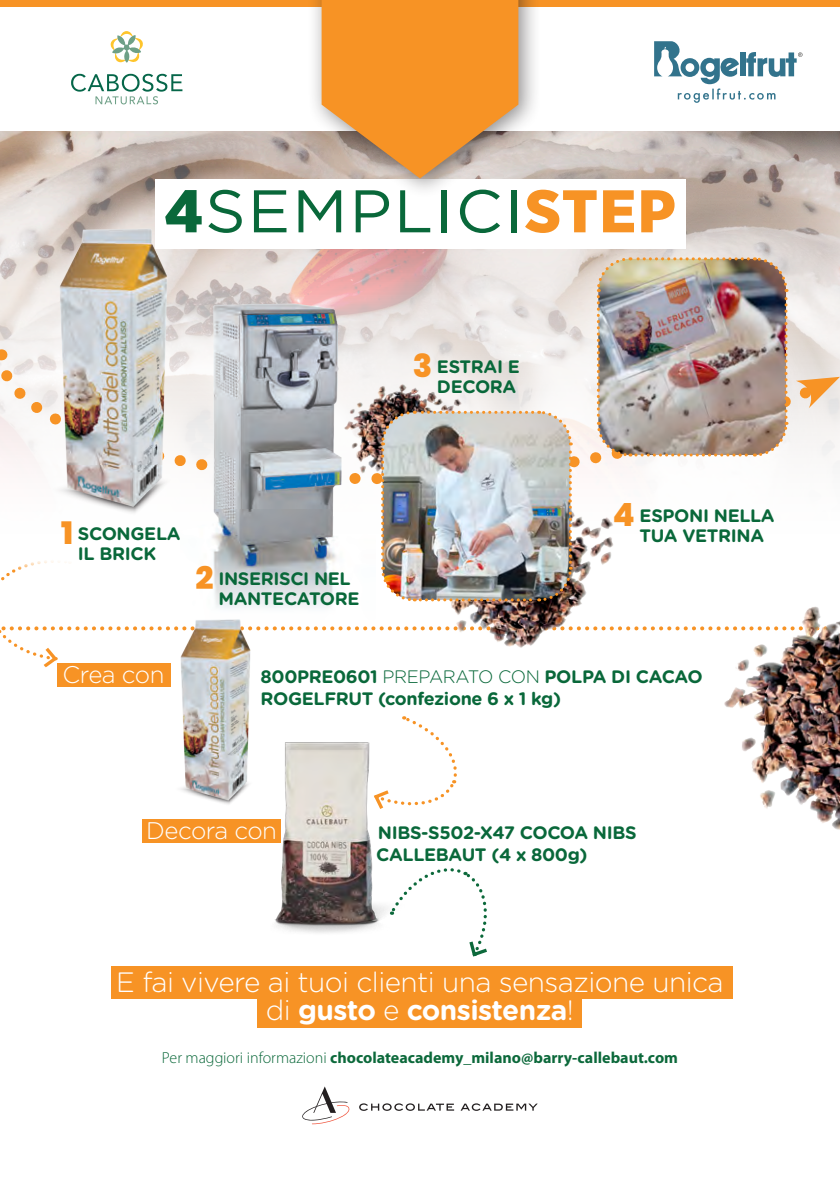
<style>
.page{position:relative;width:840px;height:1191px;background:#fff}
.page>*{position:absolute;margin:0;border:0;box-sizing:border-box;transform-origin:0 0}
.ParaStyle01-Interlin{font:60px "Gotham";letter-spacing:.03em;color:#09683a;scale:1.06 1}
.ParaStyle02-Interlin{font:300 28px "Gotham Rounded";letter-spacing:-.02em;color:#fff}
.ParaStyle02-Interlin-2{font:700 28px "Gotham Rounded";letter-spacing:-.02em;color:#fff}
.ParaStyle02-Interlin-3{font:300 24px "Gotham Rounded";letter-spacing:-.02em;color:#fff}
.ParaStyle02-Interlin-4{font:700 18px/20px "Gotham Rounded";letter-spacing:-.02em;color:#09683a}
.ParaStyle03-Interlin{font:700 16px "Myriad Pro";color:#0c693b}
.s1{font-family:"Gotham Narrow";font-weight:900}
.s2{font-family:"Gotham Narrow";font-weight:900;color:#f79325}
.s3{font-family:"Poppins";font-weight:800;font-size:32px;color:#f79325}
.s4{font-weight:300}
</style>
<div class="page">
<div style="left:257px;top:998px;width:324px;height:29px;background:#f79325"></div>
<div style="left:112px;top:966px;width:620px;height:32px;background:#f79325"></div>
<div style="left:58px;top:663px;width:113px;height:24px;background:#f79325"></div>
<img style="left:0;top:132px;width:839px;height:124px">
<div style="left:155px;top:179px;width:529px;height:69px;background:#fff"></div>
<svg style="left:302px;top:1086px;width:47px;height:38px"></svg>
<svg style="left:359px;top:1103px;width:95px;height:7px"></svg>
<svg style="left:461px;top:1103px;width:76px;height:7px"></svg>
<img style="left:275px;top:742px;width:113px;height:191px">
<svg style="left:110px;top:31px;width:33px;height:32px"></svg>
<svg style="left:71px;top:74px;width:111px;height:30px"></svg>
<div style="left:0;top:0;width:839px;height:6px;background:#f79325"></div>
<div style="left:306px;top:0;width:235px;height:199px;background:#231f20;opacity:.5"></div>
<svg style="left:321px;top:0;width:197px;height:178px;background:#ea9940"></svg>
<svg style="left:654px;top:41px;width:148px;height:62px"></svg>
<img style="left:49px;top:220px;width:136px;height:36px">
<img style="left:181px;top:671px;width:69px;height:133px">
<img style="left:0;top:256px;width:840px;height:415px">
<svg style="left:371px;top:716px;width:86px;height:96px"></svg>
<svg style="left:389px;top:868px;width:98px;height:89px"></svg>
<img style="left:717px;top:566px;width:122px;height:264px">
<div style="left:142px;top:819px;width:138px;height:24px;background:#f79325"></div>
<p class="ParaStyle01-Interlin" style="left:164px;top:178px;width:483px"><span class="s1">4</span>SEMPLICI<span class="s2">STEP</span></p>
<p class="ParaStyle02-Interlin-4" style="left:61px;top:522px;width:121px;text-align:center"><span class="s3">1</span> SCONGELA<br>IL BRICK</p>
<p class="ParaStyle02-Interlin-4" style="left:218px;top:568px;width:142px;text-indent:-23px"><span class="s3">2</span> INSERISCI NEL<br>MANTECATORE</p>
<p class="ParaStyle02-Interlin-4" style="left:412px;top:356px;width:108px;text-align:right"><span class="s3">3</span> ESTRAI E<br>DECORA</p>
<p class="ParaStyle02-Interlin-4" style="left:639px;top:505px;width:136px;text-indent:-27px"><span class="s3">4</span> ESPONI NELLA<br>TUA VETRINA</p>
<p class="ParaStyle02-Interlin-3" style="left:62px;top:658px;width:103px">Crea con</p>
<p class="ParaStyle02-Interlin-4" style="left:260px;top:664px;width:443px;line-height:22px">800PRE0601 <span class="s4">PREPARATO CON</span> POLPA DI CACAO<br>ROGELFRUT (confezione 6 x 1 kg)</p>
<p class="ParaStyle02-Interlin-3" style="left:146px;top:814px;width:132px">Decora con</p>
<p class="ParaStyle02-Interlin-4" style="left:376px;top:821px;width:262px;line-height:22px">NIBS-S502-X47 COCOA NIBS<br>CALLEBAUT (4 x 800g)</p>
<p class="ParaStyle02-Interlin" style="left:116px;top:963px;width:608px">E fai vivere ai tuoi clienti una sensazione unica</p>
<p class="ParaStyle02-Interlin-2" style="left:266px;top:989px;width:309px"><span class="s4">di</span> gusto <span class="s4">e</span> consistenza<span class="s4">!</span></p>
<p class="ParaStyle03-Interlin" style="left:162px;top:1047px;width:517px"><span class="s4">Per maggiori informazioni</span> chocolateacademy_milano@barry-callebaut.com</p>
</div>
